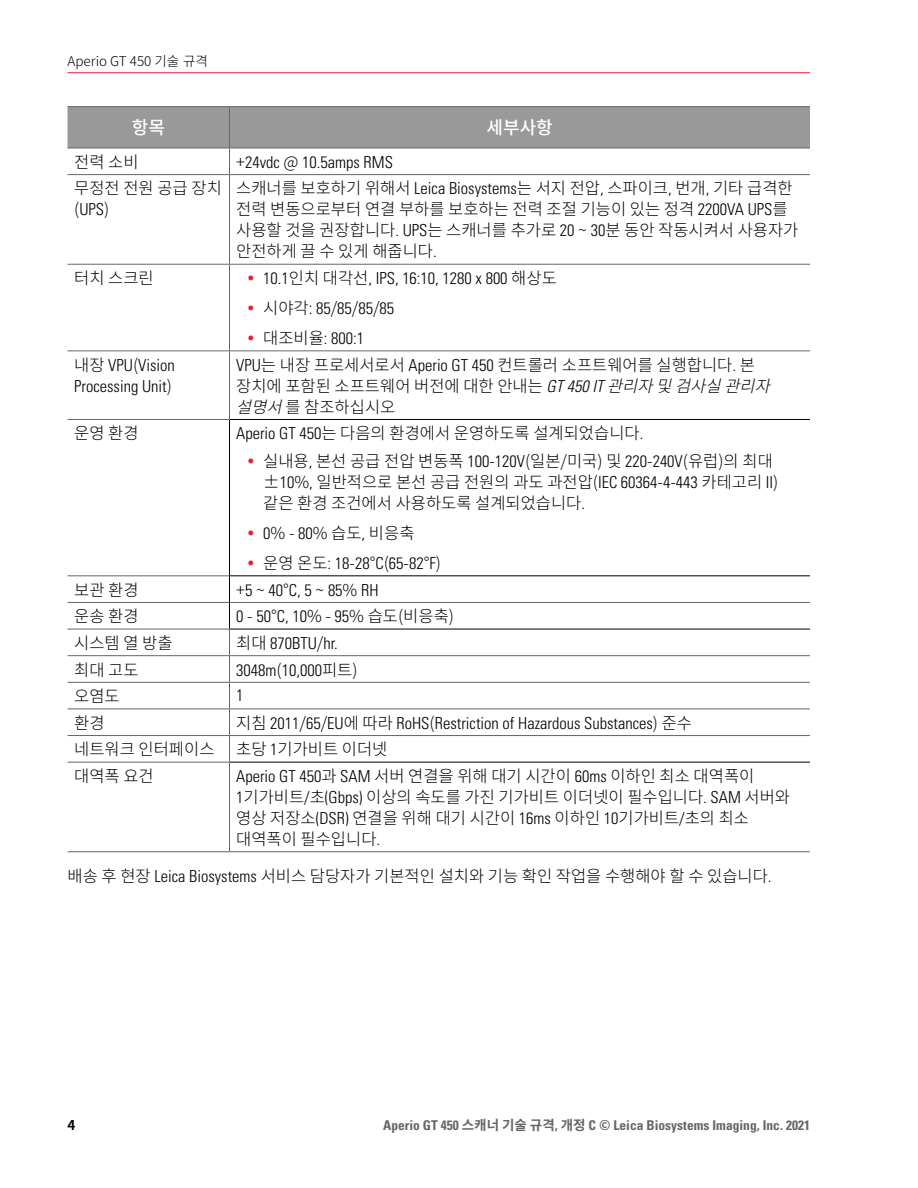
<style>
.page{position:relative;width:918px;height:1188px;background:#fff}
.page>*{position:absolute;margin:0;border:0;box-sizing:border-box;transform-origin:0 0}
.t1{font:500 18px "Noto Sans CJ Kkr";color:#fff}
.t2{font:300 16.5px/21px "Noto Sans CJ Kkr";color:#000}
.t3{font:300 condensed 16.5px/30px "Univers LT Std";color:#000}
.t4{font:700 condensed 13.5px "Univers LT Std";color:#666}
.t5{font:300 13.5px "Noto Sans CJ Kkr";color:#000}
.t6{font:700 13.5px "Noto Sans CJ Kkr";color:#000}
.s1{font-family:"Noto Sans CJ Kkr";font-stretch:normal}
.s2{font-family:"Univers LT Std";font-stretch:condensed}
.s3{font-family:"Univers LT Std";font-style:italic;font-stretch:condensed}
.s4{font-style:italic}
</style>
<div class="page">
<hr style="left:68px;top:72px;width:742px;height:1px;background:#ed1b2f">
<svg style="left:68px;top:761px;width:742px;height:1px"></svg>
<hr style="left:68px;top:106px;width:162px;height:1px;background:#666">
<hr style="left:230px;top:264px;width:580px;height:1px;background:#666">
<hr style="left:230px;top:350px;width:580px;height:1px;background:#666">
<hr style="left:230px;top:602px;width:580px;height:1px;background:#666">
<hr style="left:230px;top:655px;width:580px;height:1px;background:#666">
<hr style="left:230px;top:682px;width:580px;height:1px;background:#666">
<hr style="left:230px;top:709px;width:580px;height:1px;background:#666">
<hr style="left:230px;top:735px;width:580px;height:1px;background:#666">
<hr style="left:230px;top:851px;width:580px;height:1px;background:#666">
<hr style="left:230px;top:106px;width:580px;height:1px;background:#666">
<hr style="left:68px;top:264px;width:162px;height:1px;background:#666">
<hr style="left:68px;top:350px;width:162px;height:1px;background:#666">
<hr style="left:68px;top:419px;width:162px;height:1px;background:#666">
<hr style="left:68px;top:575px;width:161px;height:1px;background:#666">
<hr style="left:68px;top:602px;width:161px;height:1px;background:#666">
<hr style="left:68px;top:629px;width:162px;height:1px;background:#666">
<hr style="left:68px;top:655px;width:162px;height:1px;background:#666">
<hr style="left:68px;top:682px;width:162px;height:1px;background:#666">
<hr style="left:68px;top:709px;width:162px;height:1px;background:#666">
<hr style="left:68px;top:735px;width:162px;height:1px;background:#666">
<hr style="left:68px;top:762px;width:162px;height:1px;background:#666">
<hr style="left:68px;top:851px;width:162px;height:1px;background:#666">
<hr style="left:230px;top:419px;width:580px;height:1px;background:#000">
<hr style="left:229px;top:420px;width:1px;height:155px;background:#000">
<hr style="left:230px;top:762px;width:580px;height:1px;background:#000">
<hr style="left:229px;top:575px;width:581px;height:1px;background:#000">
<hr style="left:230px;top:629px;width:580px;height:1px;background:#000">
<svg style="left:68px;top:107px;width:742px;height:68px"></svg>
<hr style="left:229px;top:175px;width:1px;height:89px;background:#666">
<hr style="left:229px;top:265px;width:1px;height:85px;background:#666">
<hr style="left:229px;top:351px;width:1px;height:68px;background:#666">
<svg style="left:229px;top:576px;width:1px;height:186px"></svg>
<hr style="left:229px;top:763px;width:1px;height:88px;background:#666">
<p class="t5" style="left:68px;top:53px;width:142px">Aperio GT 450 기술 규격</p>
<p class="t1" style="left:132px;top:118px;width:35px">항목</p>
<p class="t1" style="left:487px;top:118px;width:68px">세부사항</p>
<p class="t2" style="left:74px;top:152px;width:66px">전력 소비</p>
<p class="t3" style="left:236px;top:147px;width:158px"><span class="s1">+</span>24vdc <span class="s1">@</span> 10.5amps RMS</p>
<p class="t2" style="left:74px;top:178px;width:149px">무정전 전원 공급 장치</p>
<p class="t3" style="left:74px;top:195px;width:37px"><span class="s1">(</span>UPS<span class="s1">)</span></p>
<p class="t2" style="left:236px;top:178px;width:564px">스캐너를 보호하기 위해서 <span class="s2">Leica Biosystems</span>는 서지 전압<span class="s2">,</span> 스파이크<span class="s2">,</span> 번개<span class="s2">,</span> 기타 급격한 전력 변동으로부터 연결 부하를 보호하는 전력 조절 기능이 있는 정격 <span class="s2">2200VA UPS</span>를 사용할 것을 권장합니다<span class="s2">. UPS</span>는 스캐너를 추가로 <span class="s2">20</span> ~ <span class="s2">30</span>분 동안 작동시켜서 사용자가 안전하게 끌 수 있게 해줍니다<span class="s2">.</span></p>
<p class="t2" style="left:74px;top:268px;width:81px">터치 스크린</p>
<p class="t3" style="left:263px;top:263px;width:295px">10.1<span class="s1">인치 대각선</span>, IPS, 16:10, 1280 x 800 <span class="s1">해상도 시야각</span>: 85<span class="s1">/</span>85<span class="s1">/</span>85<span class="s1">/</span>85<br><span class="s1">대조비율</span>: 800:1</p>
<p class="t3" style="left:74px;top:354px;width:102px;line-height:21px"><span class="s1">내장</span> VPU<span class="s1">(</span>Vision<br>Processing Unit<span class="s1">)</span></p>
<p class="t2" style="left:236px;top:355px;width:545px"><span class="s2">VPU</span>는 내장 프로세서로서 <span class="s2">Aperio GT 450</span> 컨트롤러 소프트웨어를 실행합니다<span class="s2">.</span> 본 장치에 포함된 소프트웨어 버전에 대한 안내는 <span class="s3">GT 450 IT</span> <span class="s4">관리자및검사실관리자 설명서</span>를 참조하십시오</p>
<p class="t2" style="left:74px;top:423px;width:66px">운영 환경</p>
<p class="t2" style="left:263px;top:420px;width:511px;line-height:27.8px;text-indent:-27px"><span class="s2">Aperio GT 450</span>는 다음의 환경에서 운영하도록 설계되었습니다<span class="s2">.<br></span>실내용<span class="s2">,</span> 본선 공급 전압 변동폭 <span class="s2">100</span>-<span class="s2">120V</span>(일본/미국) 및 <span class="s2">220</span>-<span class="s2">240V</span>(유럽)의 최대</p>
<p class="t2" style="left:263px;top:472px;width:517px">±<span class="s2">10</span>%<span class="s2">,</span> 일반적으로 본선 공급 전원의 과도 과전압(<span class="s2">IEC 60364</span>-<span class="s2">4</span>-<span class="s2">443</span> 카테고리 <span class="s2">II</span>) 같은 환경 조건에서 사용하도록 설계되었습니다<span class="s2">.</span></p>
<p class="t2" style="left:263px;top:523px;width:153px"><span class="s2">0</span>% - <span class="s2">80</span>% 습도<span class="s2">,</span> 비응축</p>
<p class="t3" style="left:263px;top:548px;width:179px"><span class="s1">운영 온도</span>: 18<span class="s1">-</span>28<span class="s1">°</span>C<span class="s1">(</span>65<span class="s1">-</span>82<span class="s1">°</span>F<span class="s1">)</span></p>
<p class="t2" style="left:74px;top:580px;width:66px">보관 환경</p>
<p class="t3" style="left:236px;top:575px;width:144px"><span class="s1">+</span>5 <span class="s1">~</span> 40<span class="s1">°</span>C, 5 <span class="s1">~</span> 85<span class="s1">%</span> RH</p>
<p class="t2" style="left:74px;top:606px;width:66px">운송 환경</p>
<p class="t2" style="left:236px;top:606px;width:219px"><span class="s2">0</span> - <span class="s2">50</span>°<span class="s2">C, 10</span>% - <span class="s2">95</span>% 습도(비응축)</p>
<p class="t2" style="left:74px;top:633px;width:100px">시스템 열 방출</p>
<p class="t3" style="left:236px;top:628px;width:103px"><span class="s1">최대</span> 870BTU<span class="s1">/</span>hr.</p>
<p class="t2" style="left:74px;top:659px;width:66px">최대 고도</p>
<p class="t3" style="left:236px;top:655px;width:123px">3048m<span class="s1">(</span>10,000<span class="s1">피트)</span></p>
<p class="t2" style="left:74px;top:686px;width:47px">오염도</p>
<p class="t3" style="left:236px;top:680px;width:9px">1</p>
<p class="t2" style="left:74px;top:713px;width:32px">환경</p>
<p class="t3" style="left:236px;top:708px;width:457px"><span class="s1">지침</span> 2011<span class="s1">/</span>65<span class="s1">/</span>EU<span class="s1">에 따라</span> RoHS<span class="s1">(</span>Restriction of Hazardous Substances<span class="s1">) 준수</span></p>
<p class="t2" style="left:74px;top:739px;width:142px">네트워크 인터페이스</p>
<p class="t2" style="left:236px;top:739px;width:153px">초당 <span class="s2">1</span>기가비트 이더넷</p>
<p class="t2" style="left:74px;top:766px;width:81px">대역폭 요건</p>
<p class="t2" style="left:236px;top:766px;width:555px"><span class="s2">Aperio GT 450</span>과 <span class="s2">SAM</span> 서버 연결을 위해 대기 시간이 <span class="s2">60ms</span> 이하인 최소 대역폭이 <span class="s2">1</span>기가비트<span class="s2">/</span>초<span class="s2">(Gbps)</span> 이상의 속도를 가진 기가비트 이더넷이 필수입니다<span class="s2">. SAM</span> 서버와 영상 저장소<span class="s2">(DSR)</span> 연결을 위해 대기 시간이 <span class="s2">16ms</span> 이하인 <span class="s2">10</span>기가비트<span class="s2">/</span>초의 최소 대역폭이 필수입니다<span class="s2">.</span></p>
<p class="t2" style="left:68px;top:866px;width:706px">배송 후 현장 <span class="s2">Leica Biosystems</span> 서비스 담당자가 기본적인 설치와 기능 확인 작업을 수행해야 할 수 있습니다<span class="s2">.</span></p>
<p class="t6" style="left:68px;top:1118px;width:9px">4</p>
<p class="t4" style="left:383px;top:1117px;width:428px">Aperio GT 450 <span class="s1">스캐너 기술 규격</span>, <span class="s1">개정</span> C <span class="s1">©</span> Leica Biosystems Imaging, Inc. 2021</p>
</div>
